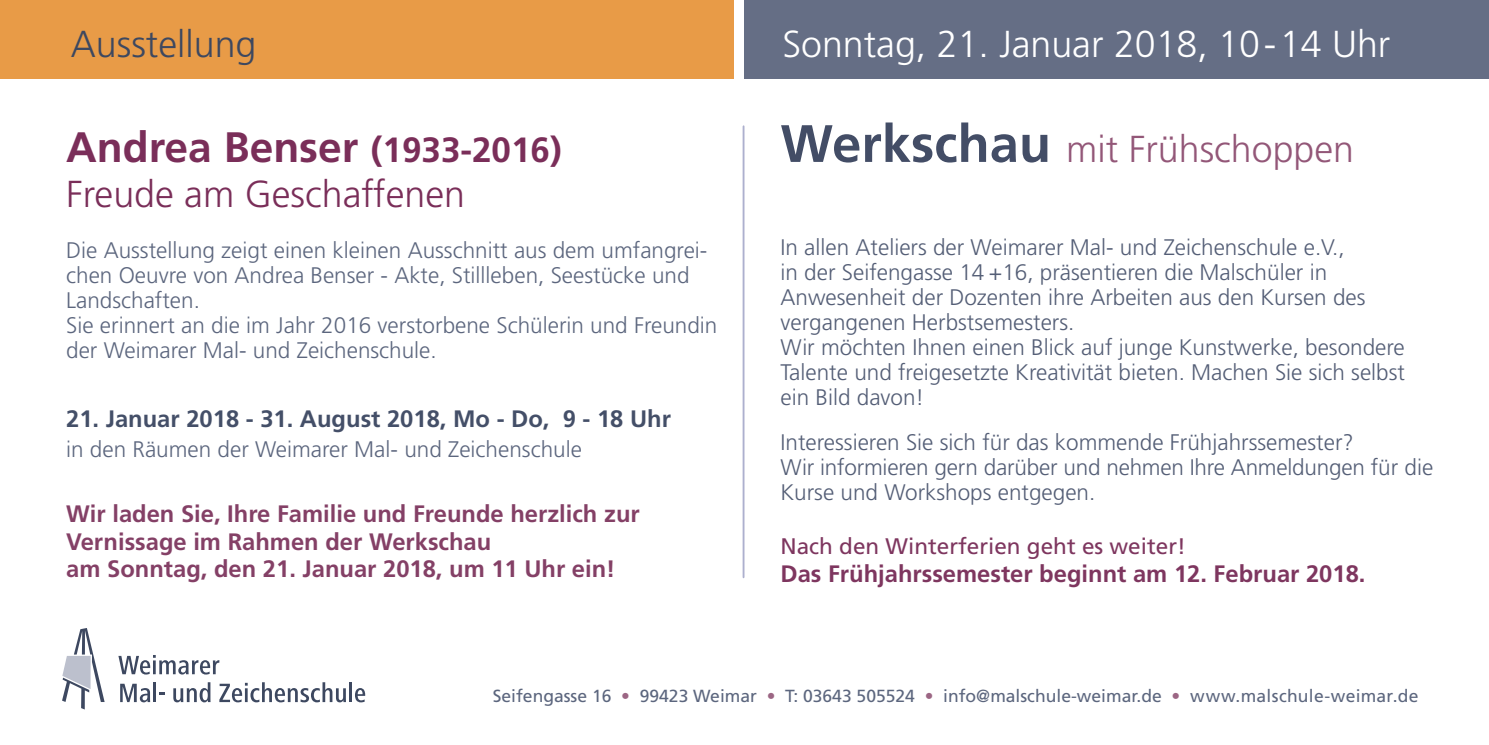
<style>
.page{position:relative;width:1489px;height:745px;background:#fff}
.page>*{position:absolute;margin:0;border:0;box-sizing:border-box;transform-origin:0 0}
.t1{font:700 42.5px "Frutiger LT Std";color:#7a2e59}
.t2{font:300 37.5px "Frutiger LT Std";color:#fff}
.t3{font:300 37.5px "Frutiger LT Std";color:#935778}
.t4{font:300 37.5px "Frutiger LT Std";color:#7a2e59}
.t5{font:300 37.5px "Frutiger LT Std";color:#3d4860}
.t6{font:700 23.75px/27.5px "Frutiger LT Std";color:#844066}
.t7{font:700 23.75px "Frutiger LT Std";color:#7e365f}
.t8{font:700 23.75px "Frutiger LT Std";color:#444f68}
.t9{font:300 22.5px/25px "Frutiger LT Std";color:#545e76}
.t10{font:300 22.5px/25px "Frutiger LT Std";color:#5c667e}
.t11{font:22.5px "Frutiger LT Std";color:#7e365f}
.t12{font:17.5px "Frutiger LT Std";color:#5c667e}
.s1{font-size:35px}
.s2{font-weight:700;font-size:52.5px;color:#434d66}
.s3{color:#9c6684}
</style>
<div class="page">
<div style="left:744px;top:0;width:744px;height:78px;background:#656e85"></div>
<div style="left:0;top:0;width:733px;height:78px;background:#e89b47"></div>
<hr style="left:742px;top:126px;width:2px;height:451px;background:#adb0ce">
<svg style="left:118px;top:655px;width:101px;height:19px"></svg>
<svg style="left:120px;top:683px;width:30px;height:19px"></svg>
<hr style="left:153px;top:681px;width:3px;height:20px;background:#3d4860">
<svg style="left:159px;top:692px;width:6px;height:2px"></svg>
<svg style="left:173px;top:682px;width:37px;height:20px"></svg>
<svg style="left:219px;top:682px;width:127px;height:20px"></svg>
<hr style="left:349px;top:681px;width:3px;height:20px;background:#3d4860">
<svg style="left:355px;top:688px;width:10px;height:14px"></svg>
<svg style="left:62px;top:628px;width:43px;height:81px"></svg>
<h2 class="t5" style="left:71px;top:23px;width:187px">Ausstellung</h2>
<h2 class="t2" style="left:782px;top:23px;width:609px">Sonntag, 21. Januar 2018, 10-14 Uhr</h2>
<h1 class="t1" style="left:66px;top:122px;width:497px">Andrea Benser <span class="s1">(1933-2016)</span></h1>
<h2 class="t4" style="left:66px;top:173px;width:400px">Freude am Geschaffenen</h2>
<p class="t10" style="left:66px;top:237px;width:652px">Die Ausstellung zeigt einen kleinen Ausschnitt aus dem umfangrei&shy;chen Oeuvre von Andrea Benser - Akte, Stillleben, Seestücke und Landschaften.<br>Sie erinnert an die im Jahr 2016 verstorbene Schülerin und Freundin der Weimarer Mal- und Zeichenschule.</p>
<p class="t8" style="left:66px;top:404px;width:606px">21. Januar 2018 - 31. August 2018, Mo - Do, 9 - 18 Uhr</p>
<p class="t10" style="left:66px;top:436px;width:517px">in den Räumen der Weimarer Mal- und Zeichenschule</p>
<p class="t6" style="left:66px;top:500px;width:575px">Wir laden Sie, Ihre Familie und Freunde herzlich zur<br>Vernissage im Rahmen der Werkschau<br>am Sonntag, den 21. Januar 2018, um 11 Uhr ein!</p>
<h2 class="t3" style="left:780px;top:128px;width:575px"><span class="s2">Werkschau</span> mit Frühschoppen</h2>
<p class="t9" style="left:780px;top:234px;width:626px">In allen Ateliers der Weimarer Mal- und Zeichenschule e.V.,<br>in der Seifengasse 14 +16, präsentieren die Malschüler in Anwesenheit der Dozenten ihre Arbeiten aus den Kursen des vergangenen Herbstsemesters.<br>Wir möchten Ihnen einen Blick auf junge Kunstwerke, besondere Talente und freigesetzte Kreativität bieten. Machen Sie sich selbst ein Bild davon!</p>
<p class="t9" style="left:780px;top:429px;width:654px">Interessieren Sie sich für das kommende Frühjahrssemester?<br>Wir informieren gern darüber und nehmen Ihre Anmeldungen für die<br>Kurse und Workshops entgegen.</p>
<p class="t11" style="left:780px;top:532px;width:407px">Nach den Winterferien geht es weiter!</p>
<p class="t7" style="left:780px;top:559px;width:586px">Das Frühjahrssemester beginnt am 12. Februar 2018.</p>
<p class="t12" style="left:493px;top:685px;width:927px">Seifengasse 16 <span class="s3">•</span> 99423 Weimar <span class="s3">•</span> T: 03643 505524 <span class="s3">•</span> info@malschule-weimar.de <span class="s3">•</span> www.malschule-weimar.de</p>
</div>
